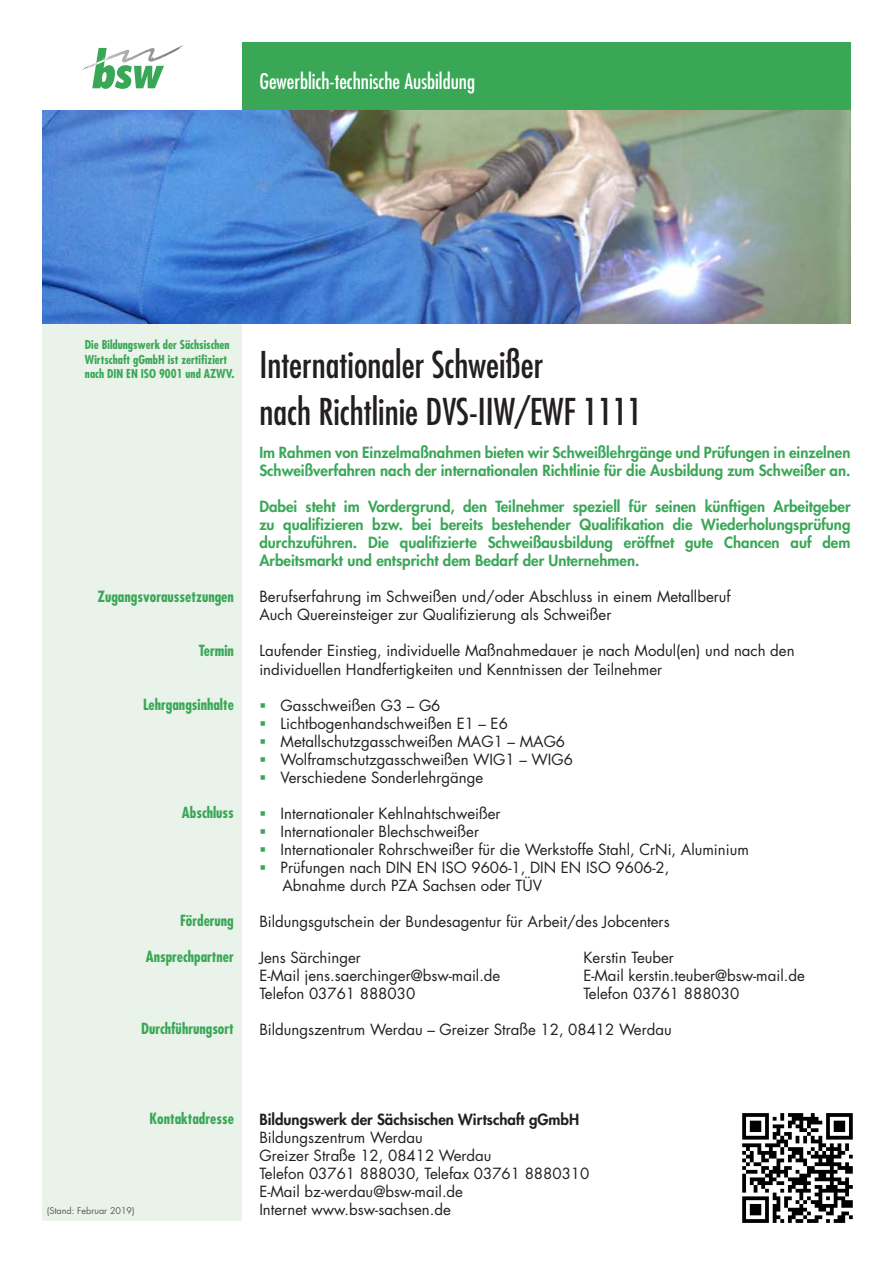
<style>
.page{position:relative;width:893px;height:1263px;background:#fff}
.page>*{position:absolute;margin:0;border:0;box-sizing:border-box;transform-origin:0 0}
.t1{font:condensed 36px "Futura LT";color:#231f20}
.t2{font:condensed 21px "Futura LT";color:#fff}
.Absatz_Bildungsangeb{font:15px/18px "Futura LT";color:#231f20}
.Absatz_Bildungsangeb-2{font:800 15px/18px "Futura LT";color:#3aa757}
.t3{font:700 condensed 15px "Futura LT";color:#3aa757}
.t4{font:700 condensed 12px/14.4px "Futura LT";color:#3aa757}
.t5{font:9px "Futura LT";color:#57585a}
.s1{color:#3aa757}
.s2{font-weight:800}
</style>
<div class="page">
<div style="left:43px;top:111px;width:199px;height:1109px;background:#e9f3e9"></div>
<svg style="left:82px;top:45px;width:102px;height:44px"></svg>
<div style="left:242px;top:43px;width:608px;height:68px;background:#3aa757"></div>
<img style="left:43px;top:111px;width:807px;height:212px">
<img style="left:742px;top:1113px;width:111px;height:110px">
<p class="t2" style="left:259px;top:68px;width:217px">Gewerblich-technische Ausbildung</p>
<p class="t4" style="left:85px;top:338px;width:151px">Die Bildungswerk der Sächsischen<br>Wirtschaft gGmbH ist zertifiziert nach DIN EN ISO 9001 und AZWV.</p>
<p class="t3" style="left:97px;top:587px;width:138px">Zugangsvoraussetzungen</p>
<p class="t3" style="left:199px;top:641px;width:37px">Termin</p>
<p class="t3" style="left:143px;top:695px;width:92px">Lehrgangsinhalte</p>
<p class="t3" style="left:182px;top:803px;width:53px">Abschluss</p>
<p class="t3" style="left:180px;top:911px;width:55px">Förderung</p>
<p class="t3" style="left:146px;top:947px;width:90px">Ansprechpartner</p>
<p class="t3" style="left:141px;top:1019px;width:94px">Durchführungsort</p>
<p class="t1" style="left:259px;top:343px;width:286px">Internationaler Schweißer</p>
<p class="t1" style="left:259px;top:390px;width:384px">nach Richtlinie DVS-IIW/EWF 1111</p>
<p class="Absatz_Bildungsangeb-2" style="left:259px;top:444px;width:593px">Im Rahmen von Einzelmaßnahmen bieten wir Schweißlehrgänge und Prüfungen in einzelnen<br>Schweißverfahren nach der internationalen Richtlinie für die Ausbildung zum Schweißer an.</p>
<p class="Absatz_Bildungsangeb-2" style="left:259px;top:498px;width:593px;text-align:justify">Dabei steht im Vordergrund, den Teilnehmer speziell für seinen künftigen Arbeitgeber zu qualifizieren bzw. bei bereits bestehender Qualifikation die Wiederholungsprüfung durchzuführen. Die qualifizierte Schweißausbildung eröffnet gute Chancen auf dem Arbeitsmarkt und entspricht dem Bedarf der Unternehmen.</p>
<p class="Absatz_Bildungsangeb" style="left:259px;top:588px;width:473px">Berufserfahrung im Schweißen und/oder Abschluss in einem Metallberuf</p>
<p class="Absatz_Bildungsangeb" style="left:259px;top:606px;width:353px">Auch Quereinsteiger zur Qualifizierung als Schweißer</p>
<p class="Absatz_Bildungsangeb" style="left:259px;top:642px;width:537px">Laufender Einstieg, individuelle Maßnahmedauer je nach Modul(en) und nach den individuellen Handfertigkeiten und Kenntnissen der Teilnehmer</p>
<p class="Absatz_Bildungsangeb" style="left:259px;top:696px;width:183px"><span class="s1">▪</span> Gasschweißen G3 – G6</p>
<p class="Absatz_Bildungsangeb" style="left:259px;top:714px;width:250px"><span class="s1">▪</span> Lichtbogenhandschweißen E1 – E6</p>
<p class="Absatz_Bildungsangeb" style="left:259px;top:732px;width:307px"><span class="s1">▪</span> Metallschutzgasschweißen MAG1 – MAG6</p>
<p class="Absatz_Bildungsangeb" style="left:259px;top:750px;width:315px"><span class="s1">▪</span> Wolframschutzgasschweißen WIG1 – WIG6</p>
<p class="Absatz_Bildungsangeb" style="left:259px;top:768px;width:225px"><span class="s1">▪</span> Verschiedene Sonderlehrgänge</p>
<p class="Absatz_Bildungsangeb" style="left:259px;top:804px;width:243px"><span class="s1">▪</span> Internationaler Kehlnahtschweißer</p>
<p class="Absatz_Bildungsangeb" style="left:259px;top:822px;width:221px"><span class="s1">▪</span> Internationaler Blechschweißer</p>
<p class="Absatz_Bildungsangeb" style="left:259px;top:840px;width:491px"><span class="s1">▪</span> Internationaler Rohrschweißer für die Werkstoffe Stahl, CrNi, Aluminium</p>
<p class="Absatz_Bildungsangeb" style="left:259px;top:858px;width:412px"><span class="s1">▪</span> Prüfungen nach DIN EN ISO 9606-1, DIN EN ISO 9606-2,</p>
<p class="Absatz_Bildungsangeb" style="left:282px;top:876px;width:261px">Abnahme durch PZA Sachsen oder TÜV</p>
<p class="Absatz_Bildungsangeb" style="left:259px;top:912px;width:412px">Bildungsgutschein der Bundesagentur für Arbeit/des Jobcenters</p>
<p class="Absatz_Bildungsangeb" style="left:259px;top:948px;width:103px">Jens Särchinger</p>
<p class="Absatz_Bildungsangeb" style="left:583px;top:948px;width:92px">Kerstin Teuber</p>
<p class="Absatz_Bildungsangeb" style="left:259px;top:966px;width:243px">E-Mail jens.saerchinger@bsw-mail.de</p>
<p class="Absatz_Bildungsangeb" style="left:583px;top:966px;width:223px">E-Mail kerstin.teuber@bsw-mail.de</p>
<p class="Absatz_Bildungsangeb" style="left:259px;top:984px;width:157px">Telefon 03761 888030</p>
<p class="Absatz_Bildungsangeb" style="left:583px;top:984px;width:157px">Telefon 03761 888030</p>
<p class="Absatz_Bildungsangeb" style="left:259px;top:1020px;width:414px">Bildungszentrum Werdau – Greizer Straße 12, 08412 Werdau</p>
<p class="t3" style="left:150px;top:1109px;width:86px">Kontaktadresse</p>
<p class="t5" style="left:47px;top:1204px;width:89px">(Stand: Februar 2019)</p>
<p class="Absatz_Bildungsangeb" style="left:259px;top:1110px;width:331px"><span class="s2">Bildungswerk der Sächsischen Wirtschaft gGmbH </span>Bildungszentrum Werdau<br>Greizer Straße 12, 08412 Werdau<br>Telefon 03761 888030, Telefax 03761 8880310<br>E-Mail bz-werdau@bsw-mail.de</p>
<p class="Absatz_Bildungsangeb" style="left:259px;top:1200px;width:193px">Internet www.bsw-sachsen.de</p>
</div>
